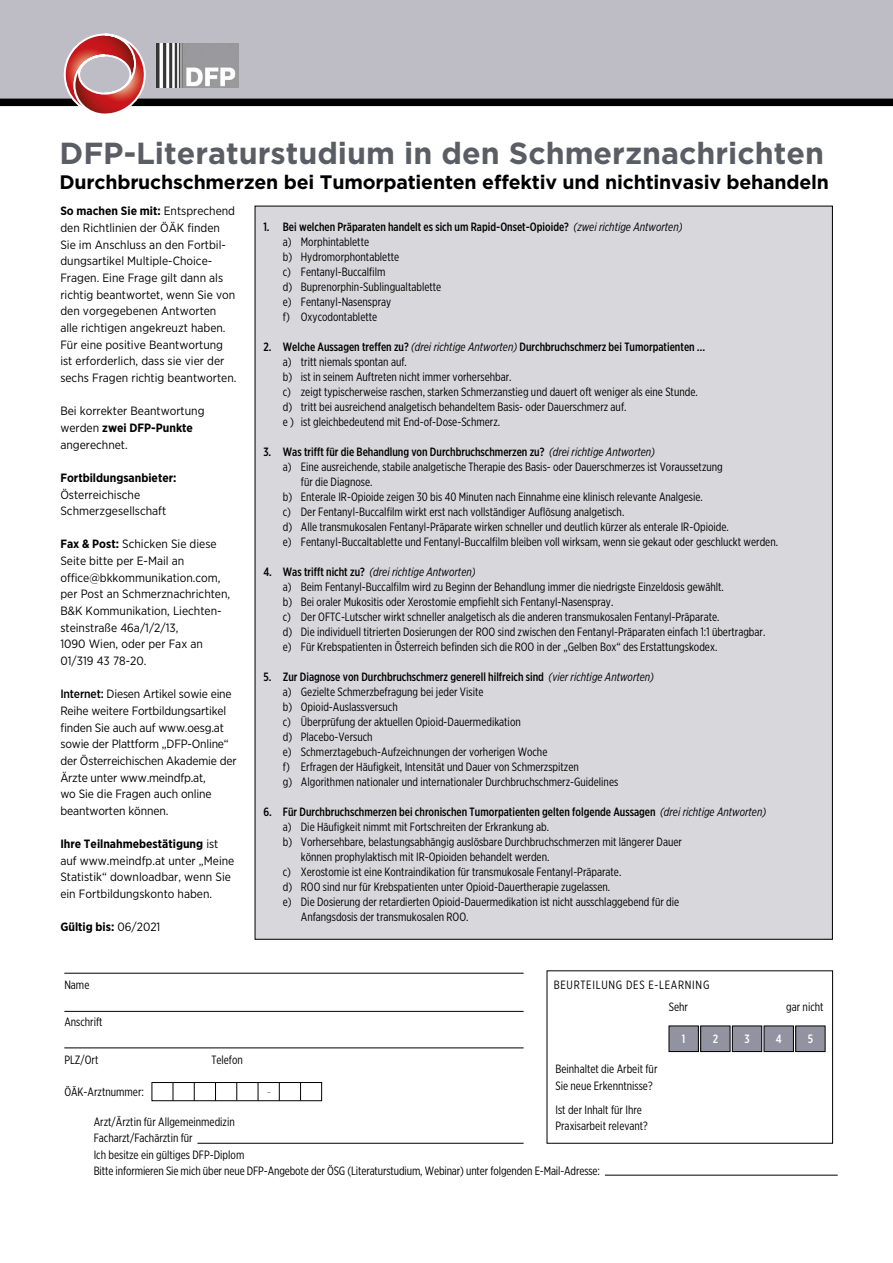
<style>
.page{position:relative;width:893px;height:1263px;background:#fff}
.page>*{position:absolute;margin:0;border:0;box-sizing:border-box;transform-origin:0 0}
.t1{font:700 30.45px "Gotham";color:#5b5d65}
.t2{font:700 19.5px "Gotham";letter-spacing:-.01em;color:#000}
.t3{font:12px/15px "Gotham X Narrow";color:#000}
.t4{font:12px/16.6px "Gotham Narrow";color:#000}
.t5{font:500 12px "Gotham X Narrow";color:#000}
.t6{font:700 12px "Gotham Narrow";color:#000}
.t7{font:12px/21.9px "Gotham X Narrow";letter-spacing:.06em;color:#000}
.t8{font:500 12px "Gotham X Narrow";color:#fff}
.t9{font:6.6px "Minion Pro";color:#000}
.s1{font-weight:700}
.s2{font-weight:500}
.s3{font-weight:400}
.s4{font-style:italic}
.s5{font-weight:400;font-style:italic}
</style>
<div class="page">
<div style="left:255px;top:206px;width:577px;height:733px;background:#d8d7db"></div>
<div style="left:0;top:0;width:893px;height:105px;background:#bebdc6"></div>
<div style="left:0;top:99px;width:893px;height:7px;background:#000"></div>
<img style="left:157px;top:44px;width:81px;height:44px">
<svg style="left:64px;top:34px;width:82px;height:80px"></svg>
<hr style="left:64px;top:1048px;width:460px;height:1px;background:#000">
<hr style="left:64px;top:1011px;width:460px;height:1px;background:#000">
<hr style="left:197px;top:1143px;width:327px;height:1px;background:#000">
<hr style="left:605px;top:1175px;width:233px;height:1px;background:#000">
<hr style="left:64px;top:973px;width:460px;height:1px;background:#000">
<div style="left:669px;top:1026px;width:29px;height:25px;background:#9293a1"></div>
<div style="left:669px;top:1026px;width:30px;height:26px;border:1px solid #000"></div>
<div style="left:701px;top:1026px;width:29px;height:25px;background:#9293a1"></div>
<div style="left:700px;top:1026px;width:30px;height:26px;border:1px solid #000"></div>
<div style="left:732px;top:1026px;width:30px;height:25px;background:#9293a1"></div>
<div style="left:732px;top:1026px;width:30px;height:26px;border:1px solid #000"></div>
<div style="left:764px;top:1026px;width:29px;height:25px;background:#9293a1"></div>
<div style="left:764px;top:1026px;width:30px;height:26px;border:1px solid #000"></div>
<div style="left:796px;top:1026px;width:29px;height:25px;background:#9293a1"></div>
<div style="left:795px;top:1026px;width:30px;height:26px;border:1px solid #000"></div>
<div style="left:152px;top:1082px;width:170px;height:19px;border:1px solid #000"></div>
<svg style="left:173px;top:1083px;width:1px;height:18px"></svg>
<svg style="left:194px;top:1083px;width:1px;height:18px"></svg>
<svg style="left:215px;top:1083px;width:1px;height:18px"></svg>
<svg style="left:237px;top:1082px;width:1px;height:18px"></svg>
<svg style="left:258px;top:1082px;width:1px;height:19px"></svg>
<svg style="left:279px;top:1082px;width:1px;height:19px"></svg>
<svg style="left:300px;top:1082px;width:1px;height:18px"></svg>
<h1 class="t1" style="left:60px;top:133px;width:766px">DFP-Literaturstudium in den Schmerznachrichten</h1>
<h2 class="t2" style="left:60px;top:169px;width:771px">Durchbruchschmerzen bei Tumorpatienten effektiv und nichtinvasiv behandeln</h2>
<p class="t4" style="left:60px;top:203px;width:178px"><span class="s1">So machen Sie mit:</span> Entsprechend den Richtlinien der ÖÄK finden<br>Sie im Anschluss an den Fortbil&shy;dungsartikel Multiple-Choice-<br>Fragen. Eine Frage gilt dann als richtig beantwortet, wenn Sie von den vorgegebenen Antworten alle richtigen angekreuzt haben.<br>Für eine positive Beantwortung ist erforderlich, dass sie vier der sechs Fragen richtig beantworten.</p>
<p class="t4" style="left:60px;top:402px;width:146px">Bei korrekter Beantwortung werden <span class="s1">zwei DFP-Punkte </span>angerechnet.</p>
<p class="t6" style="left:60px;top:470px;width:118px">Fortbildungsanbieter:</p>
<p class="t4" style="left:60px;top:486px;width:107px">Österreichische<br>Schmerzgesellschaft</p>
<p class="t4" style="left:60px;top:536px;width:171px"><span class="s1">Fax &amp; Post:</span> Schicken Sie diese<br>Seite bitte per E-Mail an office@bkkommunikation.com, per Post an Schmerznachrichten,<br>B&amp;K Kommunikation, Liechten&shy;steinstraße 46a/1/2/13,<br>1090 Wien, oder per Fax an<br>01/319 43 78-20.</p>
<p class="t4" style="left:60px;top:685px;width:178px"><span class="s2">Internet:</span> Diesen Artikel sowie eine<br>Reihe weitere Fortbildungsartikel finden Sie auch auf www.oesg.at sowie der Plattform „DFP-Online“ der Österreichischen Akademie der<br>Ärzte unter www.meindfp.at,<br>wo Sie die Fragen auch online beantworten können.</p>
<p class="t4" style="left:60px;top:835px;width:175px"><span class="s1">Ihre Teilnahmebestätigung</span> ist auf www.meindfp.at unter „Meine<br>Statistik“ downloadbar, wenn Sie ein Fortbildungskonto haben.</p>
<p class="t6" style="left:60px;top:919px;width:102px">Gültig bis: <span class="s3">06/2021</span></p>
<p class="t3" style="left:283px;top:219px;width:401px;text-indent:-19px"><span class="s2">1. Bei welchen Präparaten handelt es sich um Rapid-Onset-Opioide?</span> <span class="s4">(zwei richtige Antworten) </span>a) Morphintablette<br>b) Hydromorphontablette<br>c) Fentanyl-Buccalfilm<br>d) Buprenorphin-Sublingualtablette<br>e) Fentanyl-Nasenspray<br>f) Oxycodontablette</p>
<p class="t3" style="left:283px;top:339px;width:424px;text-indent:-20px"><span class="s2">2. Welche Aussagen treffen zu?</span> <span class="s4">(drei richtige Antworten)</span> <span class="s2">Durchbruchschmerz bei Tumorpatienten … </span>a) tritt niemals spontan auf.<br>b) ist in seinem Auftreten nicht immer vorhersehbar.<br>c) zeigt typischerweise raschen, starken Schmerzanstieg und dauert oft weniger als eine Stunde. d) tritt bei ausreichend analgetisch behandeltem Basis- oder Dauerschmerz auf.<br>e ) ist gleichbedeutend mit End-of-Dose-Schmerz.</p>
<p class="t5" style="left:263px;top:444px;width:393px">3. Was trifft für die Behandlung von Durchbruchschmerzen zu? <span class="s5">(drei richtige Antworten)</span></p>
<p class="t3" style="left:283px;top:459px;width:441px">a) Eine ausreichende, stabile analgetische Therapie des Basis- oder Dauerschmerzes ist Voraussetzung</p>
<p class="t3" style="left:301px;top:474px;width:73px">für die Diagnose.</p>
<p class="t3" style="left:283px;top:489px;width:422px">b) Enterale IR-Opioide zeigen 30 bis 40 Minuten nach Einnahme eine klinisch relevante Analgesie.</p>
<p class="t3" style="left:283px;top:504px;width:343px">c) Der Fentanyl-Buccalfilm wirkt erst nach vollständiger Auflösung analgetisch.</p>
<p class="t3" style="left:283px;top:519px;width:448px">d) Alle transmukosalen Fentanyl-Präparate wirken schneller und deutlich kürzer als enterale IR-Opioide.</p>
<p class="t3" style="left:283px;top:534px;width:497px">e) Fentanyl-Buccaltablette und Fentanyl-Buccalfilm bleiben voll wirksam, wenn sie gekaut oder geschluckt werden.</p>
<p class="t3" style="left:283px;top:564px;width:484px;text-indent:-20px"><span class="s2">4. Was trifft nicht zu?</span> <span class="s4">(drei richtige Antworten)<br></span>a) Beim Fentanyl-Buccalfilm wird zu Beginn der Behandlung immer die niedrigste Einzeldosis gewählt.<br>b) Bei oraler Mukositis oder Xerostomie empfiehlt sich Fentanyl-Nasenspray.<br>c) Der OFTC-Lutscher wirkt schneller analgetisch als die anderen transmukosalen Fentanyl-Präparate.<br>d) Die individuell titrierten Dosierungen der ROO sind zwischen den Fentanyl-Präparaten einfach 1:1 übertragbar. e) Für Krebspatienten in Österreich befinden sich die ROO in der „Gelben Box“ des Erstattungskodex.</p>
<p class="t3" style="left:283px;top:669px;width:373px;text-indent:-20px"><span class="s2">5. Zur Diagnose von Durchbruchschmerz generell hilfreich sind</span> <span class="s4">(vier richtige Antworten) </span>a) Gezielte Schmerzbefragung bei jeder Visite<br>b) Opioid-Auslassversuch<br>c) Überprüfung der aktuellen Opioid-Dauermedikation<br>d) Placebo-Versuch<br>e) Schmerztagebuch-Aufzeichnungen der vorherigen Woche<br>f) Erfragen der Häufigkeit, Intensität und Dauer von Schmerzspitzen<br>g) Algorithmen nationaler und internationaler Durchbruchschmerz-Guidelines</p>
<p class="t5" style="left:263px;top:804px;width:504px">6. Für Durchbruchschmerzen bei chronischen Tumorpatienten gelten folgende Aussagen <span class="s5">(drei richtige Antworten)</span></p>
<p class="t3" style="left:283px;top:819px;width:268px">a) Die Häufigkeit nimmt mit Fortschreiten der Erkrankung ab.</p>
<p class="t3" style="left:283px;top:834px;width:401px">b) Vorhersehbare, belastungsabhängig auslösbare Durchbruchschmerzen mit längerer Dauer</p>
<p class="t3" style="left:301px;top:849px;width:250px">können prophylaktisch mit IR-Opioiden behandelt werden.</p>
<p class="t3" style="left:283px;top:864px;width:340px">c) Xerostomie ist eine Kontraindikation für transmukosale Fentanyl-Präparate.</p>
<p class="t3" style="left:283px;top:879px;width:329px">d) ROO sind nur für Krebspatienten unter Opioid-Dauertherapie zugelassen.</p>
<p class="t3" style="left:283px;top:894px;width:398px">e) Die Dosierung der retardierten Opioid-Dauermedikation ist nicht ausschlaggebend für die</p>
<p class="t3" style="left:301px;top:909px;width:169px">Anfangsdosis der transmukosalen ROO.</p>
<p class="t3" style="left:64px;top:977px;width:27px">Name</p>
<p class="t3" style="left:64px;top:1014px;width:40px">Anschrift</p>
<p class="t3" style="left:64px;top:1052px;width:36px">PLZ/Ort</p>
<p class="t3" style="left:211px;top:1052px;width:33px">Telefon</p>
<p class="t3" style="left:64px;top:1084px;width:81px">ÖÄK-Arztnummer:</p>
<p class="t3" style="left:94px;top:1113px;width:508px;line-height:16.5px">Arzt/Ärztin für Allgemeinmedizin<br>Facharzt/Fachärztin für<br>Ich besitze ein gültiges DFP-Diplom<br>Bitte informieren Sie mich über neue DFP-Angebote der ÖSG (Literaturstudium, Webinar) unter folgenden E-Mail-Adresse:</p>
<p class="t7" style="left:669px;top:974px;width:42px;text-indent:-115px">BEURTEILUNG DES E-LEARNING<br>Sehr</p>
<p class="t3" style="left:786px;top:999px;width:39px">gar nicht</p>
<p class="t8" style="left:682px;top:1031px;width:5px">1</p>
<p class="t8" style="left:713px;top:1031px;width:7px">2</p>
<p class="t8" style="left:744px;top:1031px;width:7px">3</p>
<p class="t8" style="left:776px;top:1031px;width:7px">4</p>
<p class="t8" style="left:808px;top:1031px;width:7px">5</p>
<p class="t3" style="left:555px;top:1061px;width:103px;line-height:16.5px">Beinhaltet die Arbeit für<br>Sie neue Erkenntnisse?</p>
<p class="t3" style="left:555px;top:1101px;width:94px;line-height:16.5px">Ist der Inhalt für Ihre<br>Praxisarbeit relevant?</p>
<p class="t9" style="left:267px;top:1085px;width:5px">_</p>
</div>
